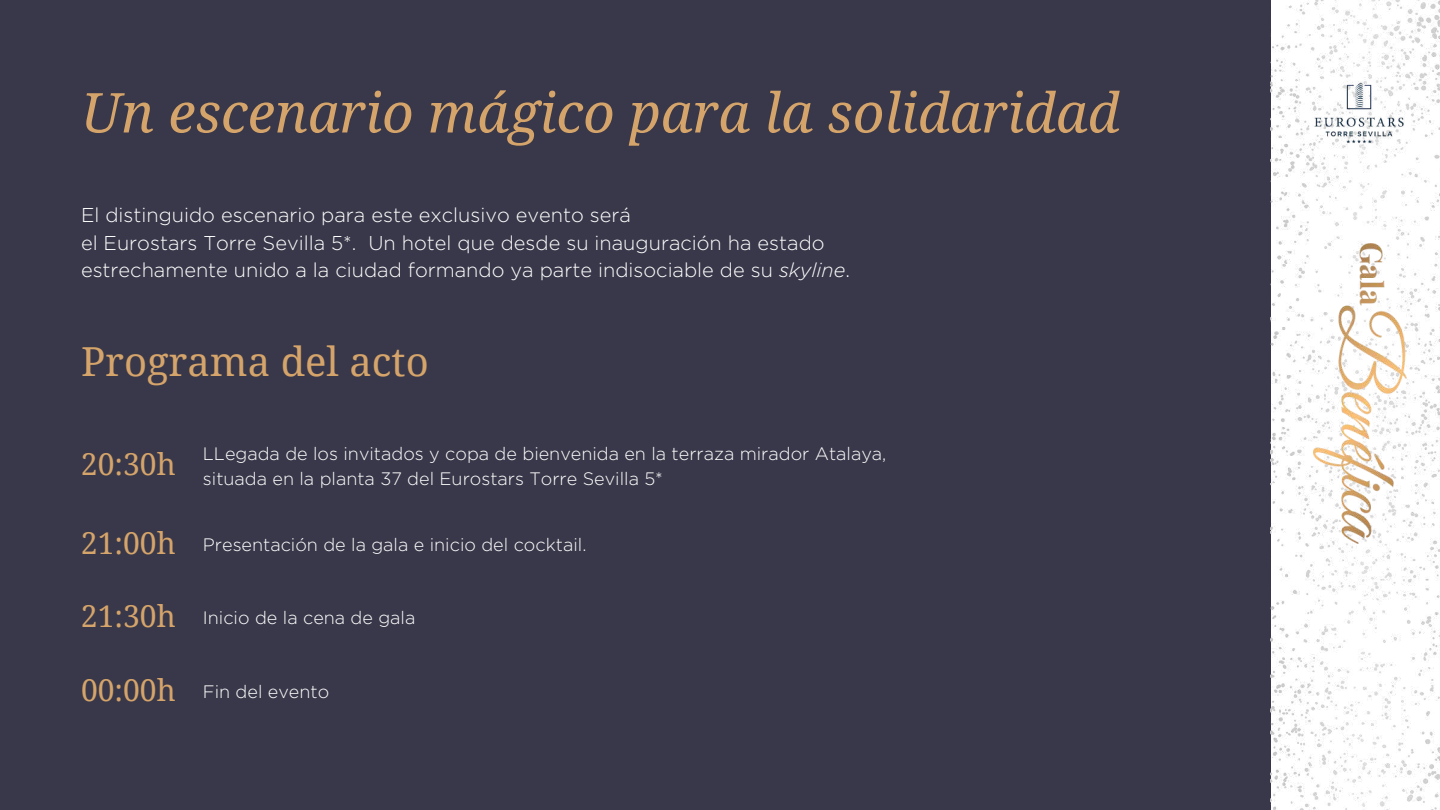
<style>
.page{position:relative;width:1440px;height:810px;background:#fff}
.page>*{position:absolute;margin:0;border:0;box-sizing:border-box;transform-origin:0 0}
.t1{font:italic 55px "Droid Serif";color:#d5a46a}
.t2{font:40px "Droid Serif";color:#d5a46a}
.t3{font:30px "Droid Serif";color:#d5a46a}
.t4{font:300 20px/27.8px "Gotham";color:#fff}
.t5{font:300 18px/24.8px "Gotham";color:#fff}
.s1{font-style:italic}
</style>
<div class="page">
<div style="left:0;top:0;width:1271px;height:810px;background:#39384a"></div>
<img style="left:1271px;top:0;width:169px;height:810px">
<img style="left:1313px;top:243px;width:93px;height:301px">
<img style="left:1313px;top:81px;width:93px;height:65px">
<h1 class="t1" style="left:81px;top:81px;width:1040px">Un escenario mágico para la solidaridad</h1>
<p class="t4" style="left:81px;top:201px;width:770px">El distinguido escenario para este exclusivo evento será<br>el Eurostars Torre Sevilla 5*. Un hotel que desde su inauguración ha estado estrechamente unido a la ciudad formando ya parte indisociable de su <span class="s1">skyline</span>.</p>
<h2 class="t2" style="left:81px;top:339px;width:349px">Programa del acto</h2>
<h3 class="t3" style="left:81px;top:447px;width:96px">20:30h</h3>
<h3 class="t3" style="left:81px;top:526px;width:96px">21:00h</h3>
<h3 class="t3" style="left:81px;top:599px;width:96px">21:30h</h3>
<h3 class="t3" style="left:81px;top:673px;width:96px">00:00h</h3>
<p class="t5" style="left:203px;top:441px;width:685px">LLegada de los invitados y copa de bienvenida en la terraza mirador Atalaya, situada en la planta 37 del Eurostars Torre Sevilla 5*</p>
<p class="t5" style="left:203px;top:532px;width:385px">Presentación de la gala e inicio del cocktail.</p>
<p class="t5" style="left:203px;top:605px;width:214px">Inicio de la cena de gala</p>
<p class="t5" style="left:203px;top:679px;width:128px">Fin del evento</p>
</div>
